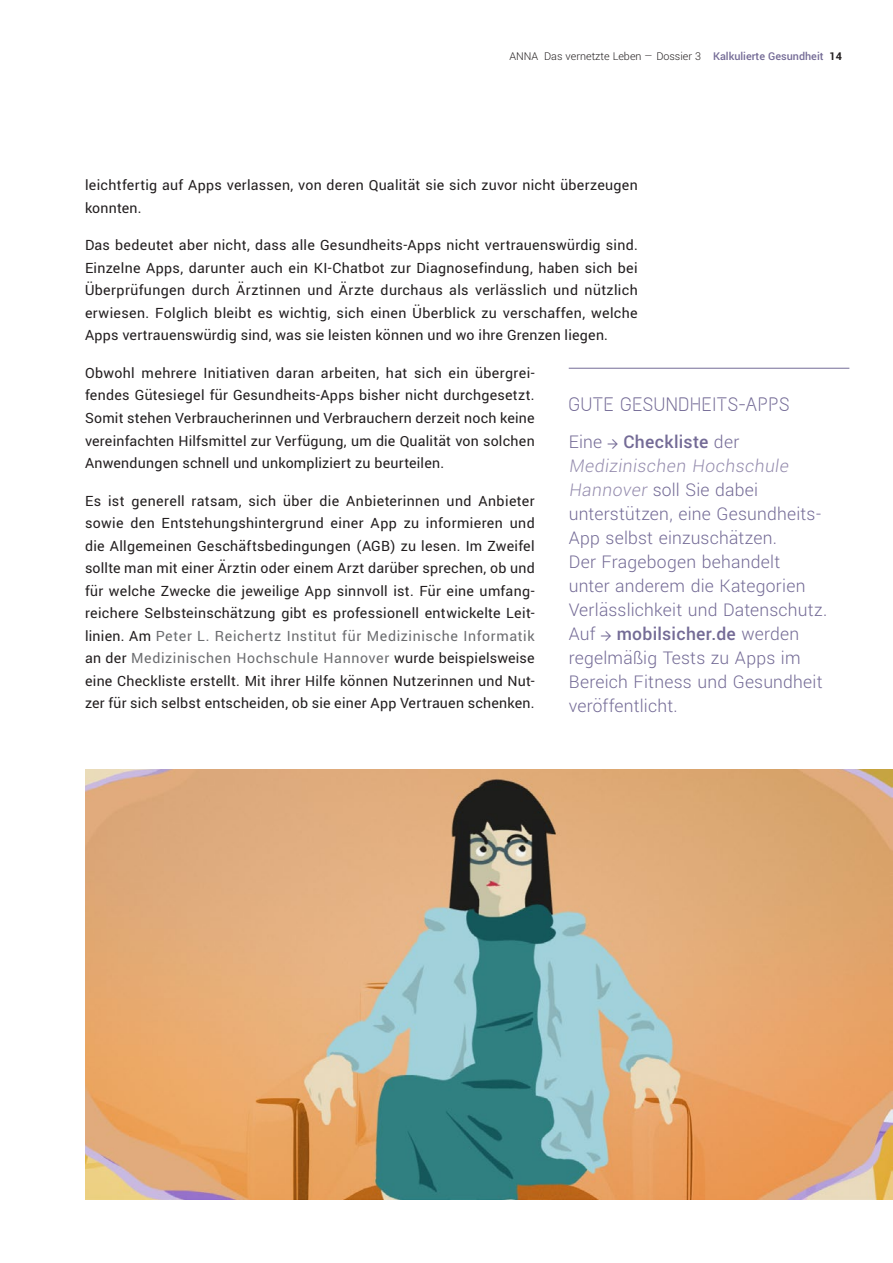
<style>
.page{position:relative;width:893px;height:1263px;background:#fff}
.page>*{position:absolute;margin:0;border:0;box-sizing:border-box;transform-origin:0 0}
.t1{font:300 19.5px/24px "Yantramanav";letter-spacing:.01em;color:#746b96}
.t2{font:19.5px "Text Me One";letter-spacing:.04em;color:#746b96}
.t3{font:15.75px/22.5px "Yantramanav";letter-spacing:.015em;color:#231f20;text-align:justify}
.t4{font:300 12px "Yantramanav";color:#231f20}
.s1{font-weight:500;color:#746b96}
.s2{font-weight:700}
.s3{color:#6c6d70}
.s4{font-family:"Arrow Dynamic";font-weight:400;font-size:12px}
.s5{font-weight:500}
.s6{color:#958cae}
</style>
<div class="page">
<hr style="left:569px;top:368px;width:280px;height:1px;background:#746b96">
<img style="left:85px;top:770px;width:808px;height:429px">
<p class="t4" style="left:509px;top:49px;width:334px">ANNA Das vernetzte Leben — Dossier 3 <span class="s1">Kalkulierte Gesundheit</span> <span class="s2">14</span></p>
<p class="t3" style="left:85px;top:174px;width:554px">leichtfertig auf Apps verlassen, von deren Qualität sie sich zuvor nicht überzeugen konnten.</p>
<p class="t3" style="left:85px;top:234px;width:554px">Das bedeutet aber nicht, dass alle Gesundheits-Apps nicht vertrauenswürdig sind.<br>Einzelne Apps, darunter auch ein KI-Chatbot zur Diagnosefindung, haben sich bei Überprüfungen durch Ärztinnen und Ärzte durchaus als verlässlich und nützlich erwiesen. Folglich bleibt es wichtig, sich einen Überblick zu verschaffen, welche Apps vertrauenswürdig sind, was sie leisten können und wo ihre Grenzen liegen.</p>
<p class="t3" style="left:85px;top:362px;width:451px">Obwohl mehrere Initiativen daran arbeiten, hat sich ein übergrei&shy;fendes Gütesiegel für Gesundheits-Apps bisher nicht durchgesetzt.<br>Somit stehen Verbraucherinnen und Verbrauchern derzeit noch keine vereinfachten Hilfsmittel zur Verfügung, um die Qualität von solchen Anwendungen schnell und unkompliziert zu beurteilen.</p>
<p class="t3" style="left:85px;top:489px;width:451px">Es ist generell ratsam, sich über die Anbieterinnen und Anbieter sowie den Entstehungshintergrund einer App zu informieren und die Allgemeinen Geschäftsbedingungen (AGB) zu lesen. Im Zweifel sollte man mit einer Ärztin oder einem Arzt darüber sprechen, ob und für welche Zwecke die jeweilige App sinnvoll ist. Für eine umfang&shy;reichere Selbsteinschätzung gibt es professionell entwickelte Leit&shy;linien. Am <span class="s3">Peter L. Reichertz Institut für Medizinische Informatik </span>an der <span class="s3">Medizinischen Hochschule Hannover</span> wurde beispielsweise eine Checkliste erstellt. Mit ihrer Hilfe können Nutzerinnen und Nut&shy;zer für sich selbst entscheiden, ob sie einer App Vertrauen schenken.</p>
<p class="t2" style="left:569px;top:393px;width:222px">GUTE GESUNDHEITS-APPS</p>
<p class="t1" style="left:569px;top:430px;width:260px">Eine <span class="s4">3</span> <span class="s5">Checkliste</span> der<br><span class="s6">Medizinischen Hochschule<br>Hannover</span> soll Sie dabei unterstützen, eine Gesundheits-<br>App selbst einzuschätzen.<br>Der Fragebogen behandelt<br>unter anderem die Kategorien<br>Verlässlichkeit und Datenschutz.<br>Auf <span class="s4">3</span> <span class="s5">mobilsicher.de</span> werden regelmäßig Tests zu Apps im<br>Bereich Fitness und Gesundheit veröffentlicht.</p>
</div>
